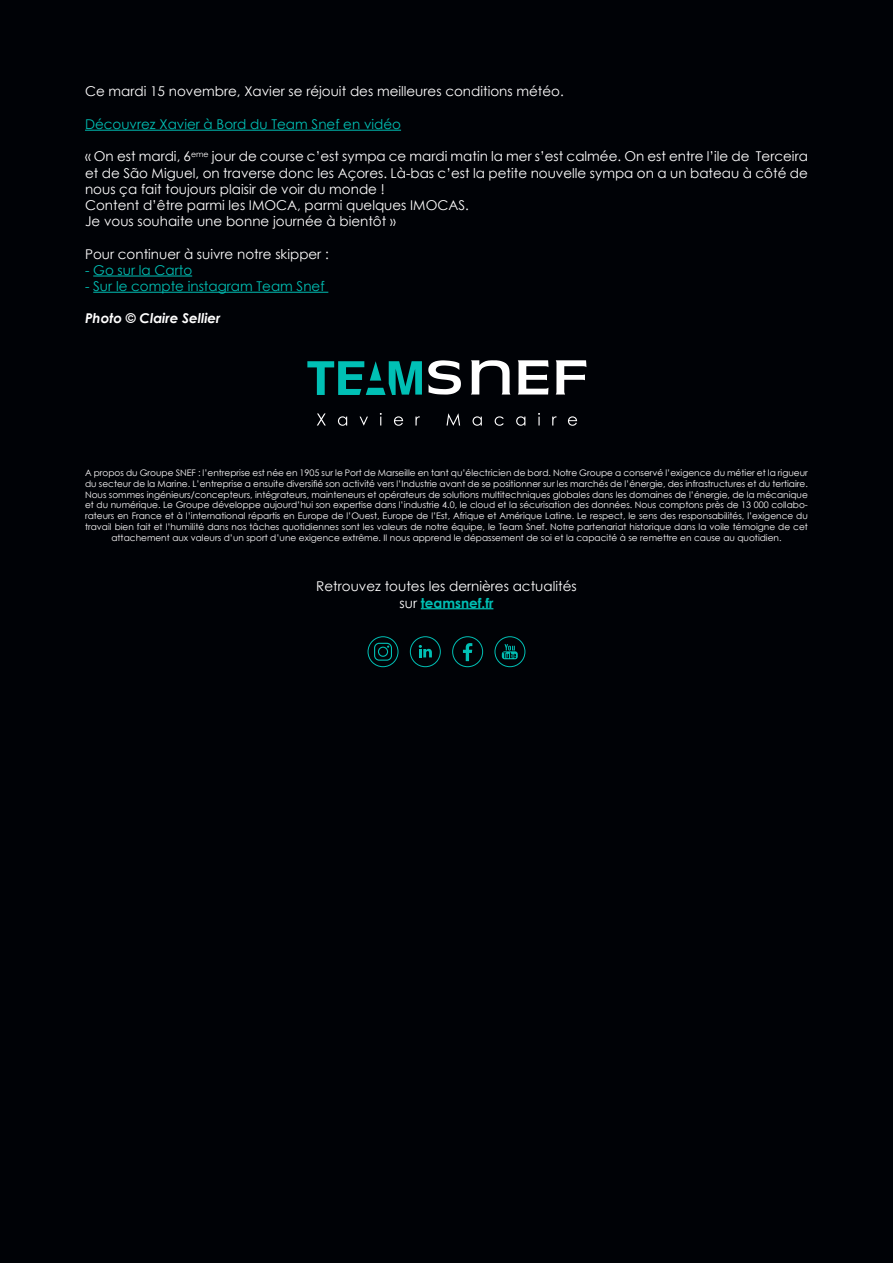
<style>
.page{position:relative;width:893px;height:1263px;background:#000206}
.page>*{position:absolute;margin:0;border:0;box-sizing:border-box;transform-origin:0 0}
.t1{font:13.5px/16.2px "Century Gothic";color:#fff;text-align:center}
.t2{font:13.5px "Century Gothic";color:#00c0b5}
.t3{font:italic 700 13.5px "Century Gothic";color:#fff}
.t4{font:9px/10.8px "Century Gothic";color:#fff;text-align:center}
.s1{font-weight:700;color:#00c0b5}
</style>
<div class="page">
<svg style="left:317px;top:413px;width:9px;height:12px"></svg>
<svg style="left:338px;top:416px;width:9px;height:10px"></svg>
<svg style="left:360px;top:417px;width:8px;height:8px"></svg>
<svg style="left:380px;top:413px;width:2px;height:12px"></svg>
<svg style="left:394px;top:416px;width:9px;height:10px"></svg>
<svg style="left:415px;top:416px;width:5px;height:9px"></svg>
<svg style="left:447px;top:413px;width:13px;height:12px"></svg>
<svg style="left:473px;top:416px;width:9px;height:10px"></svg>
<svg style="left:495px;top:416px;width:9px;height:10px"></svg>
<svg style="left:516px;top:416px;width:9px;height:10px"></svg>
<svg style="left:538px;top:413px;width:2px;height:12px"></svg>
<svg style="left:552px;top:416px;width:5px;height:9px"></svg>
<svg style="left:568px;top:416px;width:9px;height:10px"></svg>
<svg style="left:518px;top:360px;width:30px;height:34px"></svg>
<svg style="left:556px;top:360px;width:30px;height:34px"></svg>
<svg style="left:471px;top:360px;width:39px;height:34px"></svg>
<svg style="left:428px;top:360px;width:33px;height:35px"></svg>
<svg style="left:307px;top:361px;width:115px;height:34px"></svg>
<svg style="left:463px;top:643px;width:9px;height:18px"></svg>
<div style="left:452px;top:636px;width:31px;height:31px;border:1px solid #00c0b5;border-radius:50%"></div>
<svg style="left:419px;top:645px;width:13px;height:12px"></svg>
<div style="left:410px;top:636px;width:31px;height:31px;border:1px solid #00c0b5;border-radius:50%"></div>
<svg style="left:502px;top:644px;width:16px;height:15px"></svg>
<div style="left:495px;top:636px;width:30px;height:31px;border:1px solid #00c0b5;border-radius:50%"></div>
<div style="left:368px;top:636px;width:30px;height:31px;border:1px solid #00c0b5;border-radius:50%"></div>
<svg style="left:374px;top:643px;width:18px;height:18px"></svg>
<hr style="left:421px;top:608px;width:72px;height:1px;background:#00c0b5">
<hr style="left:85px;top:130px;width:316px;height:1px;background:#00c0b5">
<hr style="left:93px;top:276px;width:99px;height:1px;background:#00c0b5">
<hr style="left:93px;top:292px;width:235px;height:1px;background:#00c0b5">
<h1 class="t1" style="left:85px;top:83px;width:480px">Ce mardi 15 novembre, Xavier se réjouit des meilleures conditions météo.</h1>
<h1 class="t2" style="left:85px;top:115px;width:318px">Découvrez Xavier à Bord du Team Snef en vidéo</h1>
<p class="t1" style="left:85px;top:148px;width:724px;text-align:left">« On est mardi, 6<sup>eme</sup> jour de course c’est sympa ce mardi matin la mer s’est calmée. On est entre l’ile de Terceira et de São Miguel, on traverse donc les Açores. Là-bas c’est la petite nouvelle sympa on a un bateau à côté de nous ça fait toujours plaisir de voir du monde !<br>Content d’être parmi les IMOCA, parmi quelques IMOCAS.<br>Je vous souhaite une bonne journée à bientôt »</p>
<h1 class="t1" style="left:85px;top:245px;width:245px">Pour continuer à suivre notre skipper :</h1>
<h1 class="t2" style="left:85px;top:260px;width:109px">- Go sur la Carto</h1>
<h1 class="t2" style="left:85px;top:277px;width:241px">- Sur le compte instagram Team Snef</h1>
<h1 class="t3" style="left:85px;top:308px;width:137px">Photo © Claire Sellier</h1>
<p class="t4" style="left:85px;top:467px;width:724px">A propos du Groupe SNEF : l’entreprise est née en 1905 sur le Port de Marseille en tant qu’électricien de bord. Notre Groupe a conservé l’exigence du métier et la rigueur du secteur de la Marine. L’entreprise a ensuite diversifié son activité vers l’Industrie avant de se positionner sur les marchés de l’énergie, des infrastructures et du tertiaire.<br>Nous sommes ingénieurs/concepteurs, intégrateurs, mainteneurs et opérateurs de solutions multitechniques globales dans les domaines de l’énergie, de la mécanique et du numérique. Le Groupe développe aujourd’hui son expertise dans l’industrie 4.0, le cloud et la sécurisation des données. Nous comptons près de 13 000 collabo&shy;rateurs en France et à l’international répartis en Europe de l’Ouest, Europe de l’Est, Afrique et Amérique Latine. Le respect, le sens des responsabilités, l’exigence du travail bien fait et l’humilité dans nos tâches quotidiennes sont les valeurs de notre équipe, le Team Snef. Notre partenariat historique dans la voile témoigne de cet attachement aux valeurs d’un sport d’une exigence extrême. Il nous apprend le dépassement de soi et la capacité à se remettre en cause au quotidien.</p>
<h1 class="t1" style="left:316px;top:578px;width:262px">Retrouvez toutes les dernières actualités sur <span class="s1">teamsnef.fr</span></h1>
</div>
